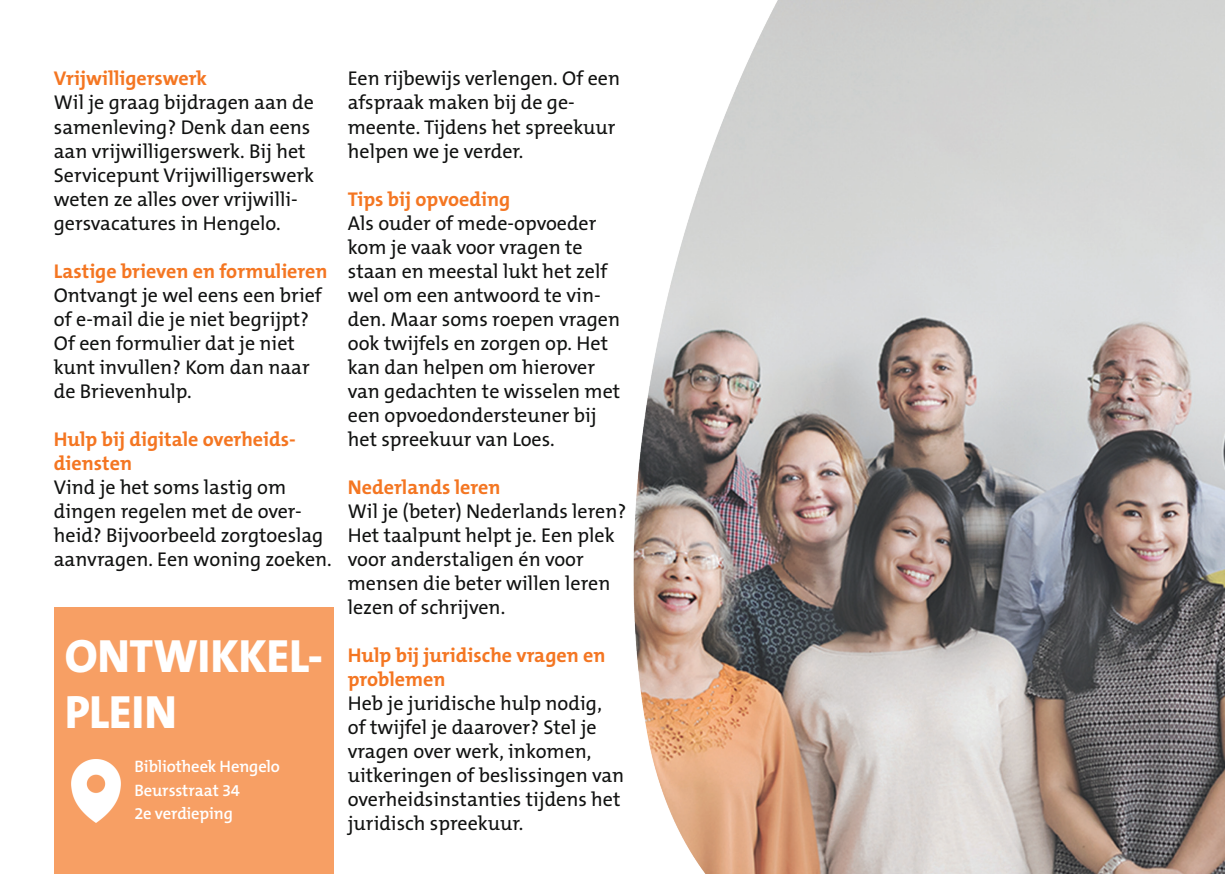
<style>
.page{position:relative;width:1225px;height:874px;background:#fff}
.page>*{position:absolute;margin:0;border:0;box-sizing:border-box;transform-origin:0 0}
.t1{font:800 47px "The Mix B W8";letter-spacing:-.005em;color:#fff}
.t2{font:20px/24px "The Mix B W5 Plain";color:#111211}
.t3{font:700 20px "The Mix B W7";color:#f47622}
.t4{font:600 16.6px "The Mix B W6";letter-spacing:-.01em;color:#fff}
.s1{font-family:"The Mix B W7";font-weight:700;color:#f47622}
</style>
<div class="page">
<img style="left:633px;top:0;width:592px;height:873px">
<div style="left:54px;top:607px;width:279px;height:266px;background:#f79f64"></div>
<img style="left:71px;top:759px;width:50px;height:63px">
<p class="t3" style="left:54px;top:66px;width:155px">Vrijwilligerswerk</p>
<p class="t2" style="left:54px;top:91px;width:262px">Wil je graag bijdragen aan de samenleving? Denk dan eens aan vrijwilligerswerk. Bij het<br>Servicepunt Vrijwilligerswerk weten ze alles over vrijwilli&shy;gersvacatures in Hengelo.</p>
<p class="t3" style="left:54px;top:258px;width:275px">Lastige brieven en formulieren</p>
<p class="t2" style="left:54px;top:283px;width:269px">Ontvangt je wel eens een brief of e-mail die je niet begrijpt?<br>Of een formulier dat je niet kunt invullen? Kom dan naar de Brievenhulp.</p>
<p class="t3" style="left:54px;top:426px;width:243px">Hulp bij digitale overheids-</p>
<p class="t2" style="left:54px;top:451px;width:279px"><span class="s1">diensten<br></span>Vind je het soms lastig om dingen regelen met de over&shy;heid? Bijvoorbeeld zorgtoeslag aanvragen. Een woning zoeken.</p>
<p class="t1" style="left:65px;top:625px;width:260px">ONTWIKKEL-</p>
<p class="t1" style="left:65px;top:681px;width:114px">PLEIN</p>
<p class="t4" style="left:134px;top:755px;width:147px">Bibliotheek Hengelo</p>
<p class="t4" style="left:134px;top:779px;width:107px">Beursstraat 34</p>
<p class="t4" style="left:134px;top:802px;width:100px">2e verdieping</p>
<p class="t2" style="left:348px;top:67px;width:274px">Een rijbewijs verlengen. Of een afspraak maken bij de ge&shy;meente. Tijdens het spreekuur helpen we je verder.</p>
<p class="t2" style="left:348px;top:187px;width:274px"><span class="s1">Tips bij opvoeding<br></span>Als ouder of mede-opvoeder kom je vaak voor vragen te staan en meestal lukt het zelf wel om een antwoord te vin&shy;den. Maar soms roepen vragen ook twijfels en zorgen op. Het kan dan helpen om hierover van gedachten te wisselen met een opvoedondersteuner bij het spreekuur van Loes.</p>
<p class="t2" style="left:348px;top:475px;width:280px"><span class="s1">Nederlands leren<br></span>Wil je (beter) Nederlands leren?<br>Het taalpunt helpt je. Een plek voor anderstaligen én voor mensen die beter willen leren lezen of schrijven.</p>
<p class="t2" style="left:348px;top:643px;width:278px"><span class="s1">Hulp bij juridische vragen en problemen<br></span>Heb je juridische hulp nodig, of twijfel je daarover? Stel je vragen over werk, inkomen, uitkeringen of beslissingen van overheidsinstanties tijdens het juridisch spreekuur.</p>
</div>
